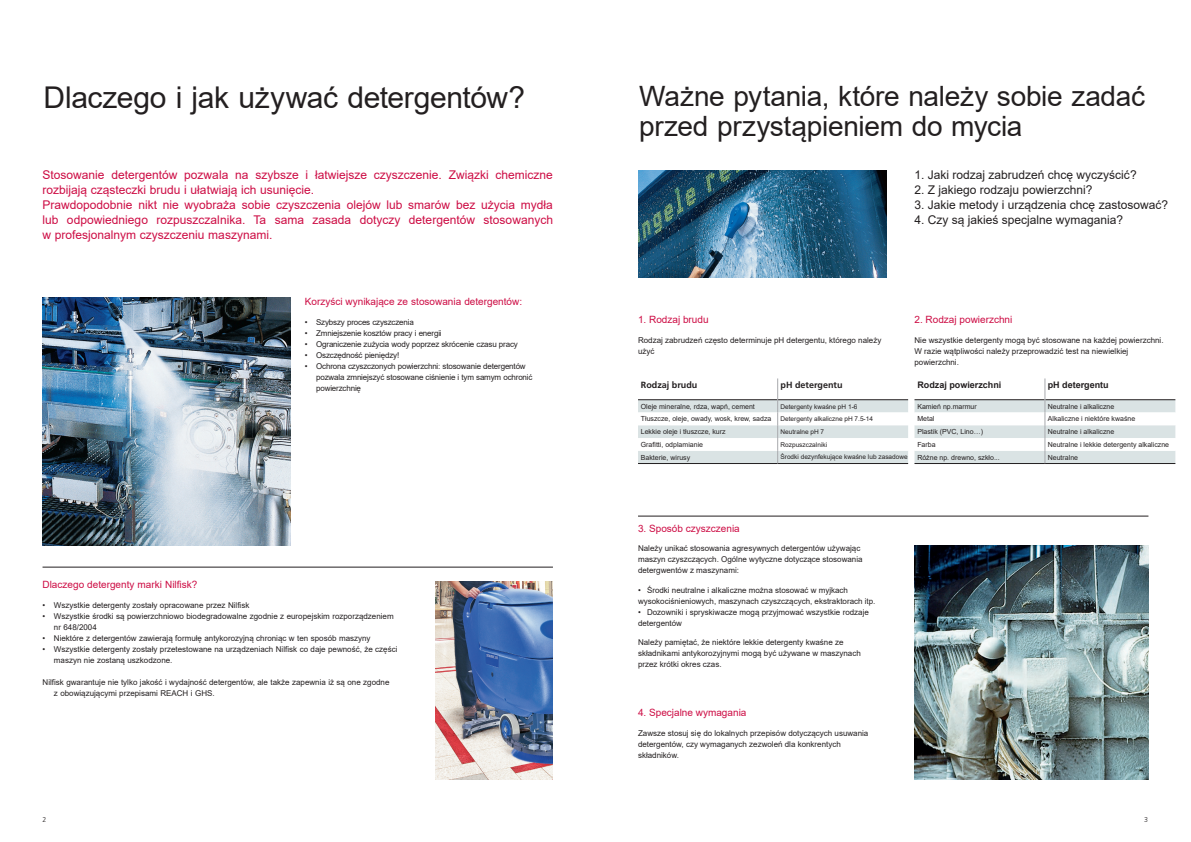
<style>
.page{position:relative;width:1191px;height:842px;background:#fff}
.page>*{position:absolute;margin:0;border:0;box-sizing:border-box;transform-origin:0 0}
.t1{font:30px "Arial";letter-spacing:-.01em;color:#231f20}
.t2{font:28px/30px "Arial";letter-spacing:-.01em;color:#231f20}
.t3{font:12px/15px "Arial";color:#cd0c44}
.t4{font:12px "Arial";color:#231f20}
.t5{font:10px "Arial";color:#cd0c44}
.t6{font:700 9px "Arial";color:#231f20}
.t7{font:700 9px "Frutiger LT Std";color:#231f20}
.t8{font:8px/11px "Arial";color:#231f20}
.t9{font:8px/11px "Arial";letter-spacing:-.02em;color:#231f20}
.t10{font:7px "Arial";color:#231f20}
.t11{font:300 7px "Frutiger LT Std";color:#231f20}
.t12{font:6.5px "Arial";color:#231f20}
</style>
<div class="page">
<img style="left:436px;top:581px;width:117px;height:199px">
<img style="left:43px;top:298px;width:248px;height:248px">
<hr style="left:43px;top:567px;width:510px;height:1px;background:#231f20">
<img style="left:914px;top:546px;width:234px;height:234px">
<hr style="left:638px;top:516px;width:510px;height:1px;background:#231f20">
<img style="left:638px;top:170px;width:248px;height:108px">
<hr style="left:638px;top:463px;width:139px;height:1px;background:#231f20">
<hr style="left:777px;top:463px;width:131px;height:1px;background:#231f20">
<svg style="left:638px;top:378px;width:270px;height:85px"></svg>
<hr style="left:914px;top:463px;width:131px;height:1px;background:#231f20">
<hr style="left:1045px;top:463px;width:130px;height:1px;background:#231f20">
<svg style="left:914px;top:378px;width:261px;height:85px"></svg>
<h1 class="t1" style="left:44px;top:77px;width:483px">Dlaczego i jak używać detergentów?</h1>
<p class="t3" style="left:43px;top:167px;width:512px">Stosowanie detergentów pozwala na szybsze i łatwiejsze czyszczenie. Związki chemiczne rozbijają cząsteczki brudu i ułatwiają ich usunięcie.<br>Prawdopodobnie nikt nie wyobraża sobie czyszczenia olejów lub smarów bez użycia mydła lub odpowiedniego rozpuszczalnika. Ta sama zasada dotyczy detergentów stosowanych w profesjonalnym czyszczeniu maszynami.</p>
<p class="t5" style="left:305px;top:295px;width:219px">Korzyści wynikające ze stosowania detergentów:</p>
<p class="t9" style="left:305px;top:317px;width:111px">• Szybszy proces czyszczenia</p>
<p class="t9" style="left:305px;top:328px;width:138px">• Zmniejszenie kosztów pracy i energii</p>
<p class="t9" style="left:305px;top:339px;width:214px">• Ograniczenie zużycia wody poprzez skrócenie czasu pracy</p>
<p class="t9" style="left:305px;top:350px;width:96px">• Oszczędność pieniędzy!</p>
<p class="t9" style="left:316px;top:361px;width:218px;text-indent:-11px">• Ochrona czyszczonych powierzchni: stosowanie detergentów pozwala zmniejszyć stosowane ciśnienie i tym samym ochronić powierzchnię</p>
<p class="t5" style="left:43px;top:578px;width:156px">Dlaczego detergenty marki Nilfisk?</p>
<p class="t8" style="left:43px;top:600px;width:208px">• Wszystkie detergenty zostały opracowane przez Nilfisk</p>
<p class="t8" style="left:54px;top:611px;width:341px;text-indent:-11px">• Wszystkie środki są powierzchniowo biodegradowalne zgodnie z europejskim rozporządzeniem nr 648/2004</p>
<p class="t8" style="left:43px;top:633px;width:329px">• Niektóre z detergentów zawierają formułę antykorozyjną chroniąc w ten sposób maszyny</p>
<p class="t8" style="left:54px;top:644px;width:345px;text-indent:-11px">• Wszystkie detergenty zostały przetestowane na urządzeniach Nilfisk co daje pewność, że części maszyn nie zostaną uszkodzone.</p>
<p class="t8" style="left:54px;top:677px;width:337px;text-indent:-11px">Nilfisk gwarantuje nie tylko jakość i wydajność detergentów, ale także zapewnia iż są one zgodne z obowiązującymi przepisami REACH i GHS.</p>
<h2 class="t2" style="left:639px;top:81px;width:507px">Ważne pytania, które należy sobie zadać przed przystąpieniem do mycia</h2>
<h3 class="t4" style="left:914px;top:166px;width:224px">1. Jaki rodzaj zabrudzeń chcę wyczyścić?</h3>
<h3 class="t4" style="left:914px;top:181px;width:180px">2. Z jakiego rodzaju powierzchni?</h3>
<h3 class="t4" style="left:914px;top:196px;width:255px">3. Jakie metody i urządzenia chcę zastosować?</h3>
<h3 class="t4" style="left:914px;top:211px;width:210px">4. Czy są jakieś specjalne wymagania?</h3>
<p class="t5" style="left:638px;top:313px;width:72px">1. Rodzaj brudu</p>
<p class="t8" style="left:638px;top:334px;width:245px">Rodzaj zabrudzeń często determinuje pH detergentu, którego należy użyć</p>
<p class="t7" style="left:641px;top:380px;width:58px">Rodzaj brudu</p>
<p class="t7" style="left:780px;top:380px;width:64px">pH detergentu</p>
<p class="t10" style="left:641px;top:401px;width:115px">Oleje mineralne, rdza, wapń, cement</p>
<p class="t12" style="left:780px;top:402px;width:78px">Detergenty kwaśne pH 1-6</p>
<p class="t10" style="left:641px;top:414px;width:132px">Tłuszcze, oleje, owady, wosk, krew, sadza</p>
<p class="t12" style="left:780px;top:414px;width:94px">Detergenty alkaliczne pH 7.5-14</p>
<p class="t10" style="left:641px;top:427px;width:86px">Lekkie oleje i tłuszcze, kurz</p>
<p class="t12" style="left:780px;top:427px;width:45px">Neutralne pH 7</p>
<p class="t10" style="left:641px;top:440px;width:64px">Grafitti, odplamianie</p>
<p class="t12" style="left:780px;top:440px;width:48px">Rozpuszczalniki</p>
<p class="t10" style="left:641px;top:452px;width:51px">Bakterie, wirusy</p>
<p class="t12" style="left:780px;top:453px;width:129px">Środki dezynfekujące kwaśne lub zasadowe</p>
<p class="t5" style="left:914px;top:313px;width:99px">2. Rodzaj powierzchni</p>
<p class="t8" style="left:914px;top:334px;width:250px">Nie wszystkie detergenty mogą być stosowane na każdej powierzchni.<br>W razie wątpliwości należy przeprowadzić test na niewielkiej powierzchni.</p>
<p class="t6" style="left:917px;top:378px;width:86px">Rodzaj powierzchni</p>
<p class="t6" style="left:1047px;top:378px;width:63px">pH detergentu</p>
<p class="t10" style="left:917px;top:401px;width:61px">Kamień np.marmur</p>
<p class="t10" style="left:1047px;top:401px;width:68px">Neutralne i alkaliczne</p>
<p class="t10" style="left:917px;top:414px;width:19px">Metal</p>
<p class="t10" style="left:1047px;top:414px;width:89px">Alkaliczne i niektóre kwaśne</p>
<p class="t10" style="left:917px;top:427px;width:67px">Plastik (PVC, Lino…)</p>
<p class="t10" style="left:1047px;top:427px;width:68px">Neutralne i alkaliczne</p>
<p class="t10" style="left:917px;top:440px;width:20px">Farba</p>
<p class="t10" style="left:1047px;top:440px;width:123px">Neutralne i lekkie detergenty alkaliczne</p>
<p class="t10" style="left:917px;top:452px;width:84px">Różne np. drewno, szkło...</p>
<p class="t10" style="left:1047px;top:452px;width:32px">Neutralne</p>
<p class="t5" style="left:638px;top:521px;width:103px">3. Sposób czyszczenia</p>
<p class="t8" style="left:638px;top:543px;width:226px">Należy unikać stosowania agresywnych detergentów używając maszyn czyszczących. Ogólne wytyczne dotyczące stosowania detergwentów z maszynami:</p>
<p class="t8" style="left:638px;top:584px;width:239px">• Środki neutralne i alkaliczne można stosować w myjkach wysokociśnieniowych, maszynach czyszczących, ekstraktorach itp.</p>
<p class="t8" style="left:638px;top:606px;width:232px">• Dozowniki i spryskiwacze mogą przyjmować wszystkie rodzaje detergentów</p>
<p class="t8" style="left:638px;top:637px;width:224px">Należy pamiętać, że niektóre lekkie detergenty kwaśne ze składnikami antykorozyjnymi mogą być używane w maszynach przez krótki okres czas.</p>
<p class="t5" style="left:638px;top:706px;width:110px">4. Specjalne wymagania</p>
<p class="t8" style="left:638px;top:727px;width:232px">Zawsze stosuj się do lokalnych przepisów dotyczących usuwania detergentów, czy wymaganych zezwoleń dla konkrentych składników.</p>
<p class="t11" style="left:43px;top:816px;width:5px">2</p>
<p class="t11" style="left:1144px;top:816px;width:5px">3</p>
</div>
